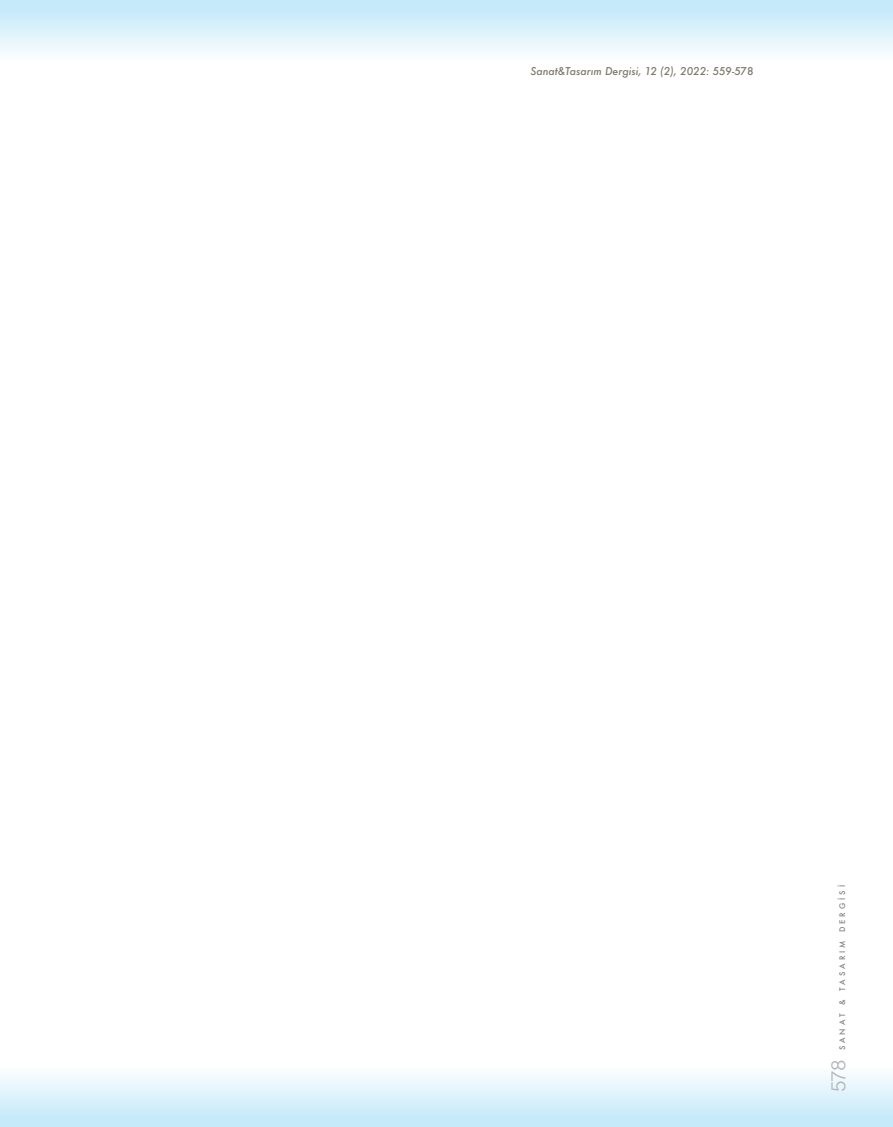
<style>
.page{position:relative;width:893px;height:1127px;background:#fff}
.page>*{position:absolute;margin:0;border:0;box-sizing:border-box;transform-origin:0 0}
.t1{font:18px "Oriya Sangam MN";color:#b6b7bb}
.t2{font:italic 500 10.5px "Futura";color:#7d796d}
.t3{font:500 7.5px "Futura";letter-spacing:.4em;color:#808285}
.s1{font-style:normal}
</style>
<div class="page">
<div style="left:0;top:1045px;width:893px;height:82px;background:linear-gradient(to bottom,#fff,#c3e9fa)"></div>
<div style="left:0;top:0;width:893px;height:81px;background:linear-gradient(to bottom,#c0e8f9,#fff)"></div>
<p class="t2" style="left:530px;top:64px;width:224px">Sanat&amp;Tasarım Dergisi, 12 (2), 2022: <span class="s1">559-578</span></p>
<p class="t3" style="left:837px;top:1050px;width:167px;rotate:-90deg">SANAT &amp; TASARIM DERGİSİ</p>
<h1 class="t1" style="left:826px;top:1092px;width:35px;rotate:-90deg">578</h1>
</div>
